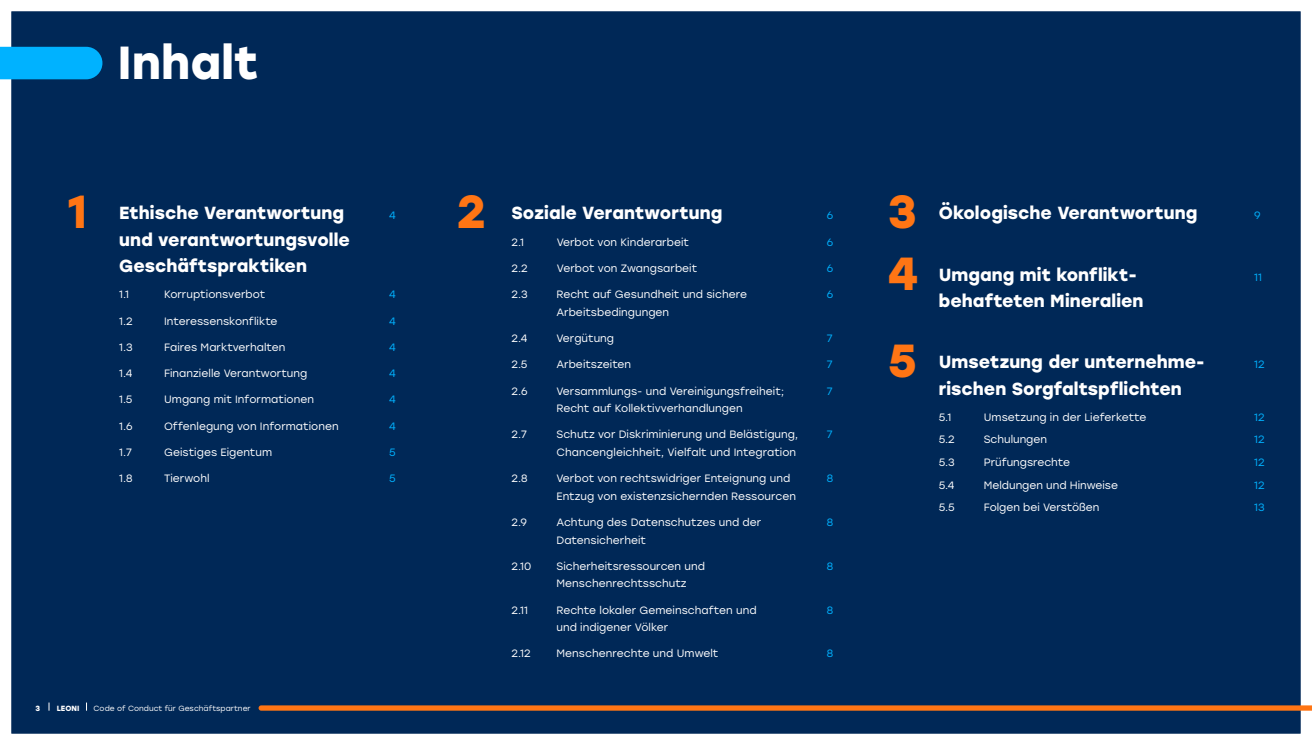
<style>
.page{position:relative;width:1312px;height:745px;background:#fff}
.page>*{position:absolute;margin:0;border:0;box-sizing:border-box;transform-origin:0 0}
.Vorwort_Inhalt{font:700 46.25px "Stolzl";letter-spacing:.005em;color:#fff}
.Vorwort_Inhalt-2{font:700 46.25px "Stolzl";color:#ff7514}
.Vorwort_Inhalt-3{font:700 17.5px "Stolzl";letter-spacing:.005em;color:#fff}
.Vorwort_Inhalt-4{font:10.62px "Stolzl";letter-spacing:.005em;color:#fff}
.Vorwort_Inhalt-5{font:10.62px "Stolzl";color:#00b2ff}
.Seitenzahl{font:7.5px "Stolzl";letter-spacing:.005em;color:#fff}
.Seitenzahl-2{font:700 7.5px "Stolzl";letter-spacing:.005em;color:#fff}
</style>
<div class="page">
<div style="left:0;top:0;width:1311px;height:744px;background:#002857"></div>
<div style="left:0;top:0;width:1311px;height:744px;border:11px solid #fff"></div>
<div style="left:0;top:47px;width:102px;height:32px;background:#00b2ff"></div>
<svg style="left:258px;top:705px;width:1053px;height:5px;background:#ea6e19"></svg>
<p class="Vorwort_Inhalt" style="left:118px;top:30px;width:143px">Inhalt</p>
<p class="Vorwort_Inhalt-2" style="left:68px;top:178px;width:21px">1</p>
<p class="Vorwort_Inhalt-2" style="left:457px;top:178px;width:30px">2</p>
<p class="Vorwort_Inhalt-2" style="left:887px;top:178px;width:30px">3</p>
<p class="Vorwort_Inhalt-2" style="left:887px;top:240px;width:32px">4</p>
<p class="Vorwort_Inhalt-3" style="left:119px;top:200px;width:226px">Ethische Verantwortung</p>
<p class="Vorwort_Inhalt-5" style="left:389px;top:208px;width:8px">4</p>
<p class="Vorwort_Inhalt-3" style="left:119px;top:227px;width:232px">und verantwortungsvolle</p>
<p class="Vorwort_Inhalt-3" style="left:119px;top:253px;width:189px">Geschäftspraktiken</p>
<p class="Vorwort_Inhalt-4" style="left:119px;top:287px;width:12px">1.1</p>
<p class="Vorwort_Inhalt-4" style="left:164px;top:287px;width:103px">Korruptionsverbot</p>
<p class="Vorwort_Inhalt-5" style="left:389px;top:287px;width:8px">4</p>
<p class="Vorwort_Inhalt-4" style="left:119px;top:313px;width:15px">1.2</p>
<p class="Vorwort_Inhalt-4" style="left:164px;top:313px;width:115px">Interessenskonflikte</p>
<p class="Vorwort_Inhalt-5" style="left:389px;top:313px;width:8px">4</p>
<p class="Vorwort_Inhalt-4" style="left:119px;top:339px;width:15px">1.3</p>
<p class="Vorwort_Inhalt-4" style="left:164px;top:339px;width:123px">Faires Marktverhalten</p>
<p class="Vorwort_Inhalt-5" style="left:389px;top:339px;width:8px">4</p>
<p class="Vorwort_Inhalt-4" style="left:119px;top:366px;width:15px">1.4</p>
<p class="Vorwort_Inhalt-4" style="left:164px;top:366px;width:145px">Finanzielle Verantwortung</p>
<p class="Vorwort_Inhalt-5" style="left:389px;top:366px;width:8px">4</p>
<p class="Vorwort_Inhalt-4" style="left:119px;top:392px;width:15px">1.5</p>
<p class="Vorwort_Inhalt-4" style="left:164px;top:392px;width:151px">Umgang mit Informationen</p>
<p class="Vorwort_Inhalt-5" style="left:389px;top:392px;width:8px">4</p>
<p class="Vorwort_Inhalt-4" style="left:119px;top:418px;width:15px">1.6</p>
<p class="Vorwort_Inhalt-4" style="left:164px;top:418px;width:176px">Offenlegung von Informationen</p>
<p class="Vorwort_Inhalt-5" style="left:389px;top:418px;width:8px">4</p>
<p class="Vorwort_Inhalt-4" style="left:119px;top:444px;width:14px">1.7</p>
<p class="Vorwort_Inhalt-4" style="left:164px;top:444px;width:109px">Geistiges Eigentum</p>
<p class="Vorwort_Inhalt-5" style="left:389px;top:444px;width:8px">5</p>
<p class="Vorwort_Inhalt-4" style="left:119px;top:471px;width:15px">1.8</p>
<p class="Vorwort_Inhalt-4" style="left:164px;top:471px;width:47px">Tierwohl</p>
<p class="Vorwort_Inhalt-5" style="left:389px;top:471px;width:8px">5</p>
<p class="Vorwort_Inhalt-3" style="left:511px;top:200px;width:212px">Soziale Verantwortung</p>
<p class="Vorwort_Inhalt-5" style="left:826px;top:208px;width:8px">6</p>
<p class="Vorwort_Inhalt-4" style="left:511px;top:234px;width:14px">2.1</p>
<p class="Vorwort_Inhalt-4" style="left:556px;top:234px;width:134px">Verbot von Kinderarbeit</p>
<p class="Vorwort_Inhalt-5" style="left:826px;top:234px;width:8px">6</p>
<p class="Vorwort_Inhalt-4" style="left:511px;top:261px;width:18px">2.2</p>
<p class="Vorwort_Inhalt-4" style="left:557px;top:261px;width:142px">Verbot von Zwangsarbeit</p>
<p class="Vorwort_Inhalt-5" style="left:826px;top:261px;width:8px">6</p>
<p class="Vorwort_Inhalt-4" style="left:511px;top:287px;width:18px">2.3</p>
<p class="Vorwort_Inhalt-4" style="left:556px;top:287px;width:192px">Recht auf Gesundheit und sichere</p>
<p class="Vorwort_Inhalt-5" style="left:826px;top:287px;width:8px">6</p>
<p class="Vorwort_Inhalt-4" style="left:556px;top:304px;width:114px">Arbeitsbedingungen</p>
<p class="Vorwort_Inhalt-4" style="left:511px;top:331px;width:18px">2.4</p>
<p class="Vorwort_Inhalt-4" style="left:556px;top:331px;width:59px">Vergütung</p>
<p class="Vorwort_Inhalt-5" style="left:826px;top:331px;width:7px">7</p>
<p class="Vorwort_Inhalt-4" style="left:511px;top:357px;width:17px">2.5</p>
<p class="Vorwort_Inhalt-4" style="left:556px;top:357px;width:76px">Arbeitszeiten</p>
<p class="Vorwort_Inhalt-5" style="left:826px;top:357px;width:7px">7</p>
<p class="Vorwort_Inhalt-4" style="left:511px;top:383px;width:18px">2.6</p>
<p class="Vorwort_Inhalt-4" style="left:556px;top:383px;width:229px">Versammlungs- und Vereinigungsfreiheit;</p>
<p class="Vorwort_Inhalt-5" style="left:826px;top:383px;width:7px">7</p>
<p class="Vorwort_Inhalt-4" style="left:556px;top:401px;width:188px">Recht auf Kollektivverhandlungen</p>
<p class="Vorwort_Inhalt-4" style="left:511px;top:427px;width:17px">2.7</p>
<p class="Vorwort_Inhalt-4" style="left:556px;top:427px;width:243px">Schutz vor Diskriminierung und Belästigung,</p>
<p class="Vorwort_Inhalt-5" style="left:826px;top:427px;width:7px">7</p>
<p class="Vorwort_Inhalt-4" style="left:556px;top:444px;width:241px">Chancengleichheit, Vielfalt und Integration</p>
<p class="Vorwort_Inhalt-4" style="left:511px;top:471px;width:18px">2.8</p>
<p class="Vorwort_Inhalt-4" style="left:556px;top:471px;width:235px">Verbot von rechtswidriger Enteignung und</p>
<p class="Vorwort_Inhalt-5" style="left:826px;top:471px;width:8px">8</p>
<p class="Vorwort_Inhalt-4" style="left:556px;top:488px;width:241px">Entzug von existenzsichernden Ressourcen</p>
<p class="Vorwort_Inhalt-4" style="left:511px;top:514px;width:17px">2.9</p>
<p class="Vorwort_Inhalt-4" style="left:556px;top:514px;width:206px">Achtung des Datenschutzes und der</p>
<p class="Vorwort_Inhalt-5" style="left:826px;top:514px;width:8px">8</p>
<p class="Vorwort_Inhalt-4" style="left:556px;top:532px;width:91px">Datensicherheit</p>
<p class="Vorwort_Inhalt-4" style="left:511px;top:558px;width:21px">2.10</p>
<p class="Vorwort_Inhalt-4" style="left:556px;top:558px;width:150px">Sicherheitsressourcen und</p>
<p class="Vorwort_Inhalt-5" style="left:826px;top:558px;width:8px">8</p>
<p class="Vorwort_Inhalt-4" style="left:556px;top:576px;width:132px">Menschenrechtsschutz</p>
<p class="Vorwort_Inhalt-4" style="left:511px;top:602px;width:18px">2.11</p>
<p class="Vorwort_Inhalt-4" style="left:556px;top:602px;width:201px">Rechte lokaler Gemeinschaften und</p>
<p class="Vorwort_Inhalt-5" style="left:826px;top:602px;width:8px">8</p>
<p class="Vorwort_Inhalt-4" style="left:556px;top:619px;width:113px">und indigener Völker</p>
<p class="Vorwort_Inhalt-4" style="left:511px;top:646px;width:21px">2.12</p>
<p class="Vorwort_Inhalt-4" style="left:556px;top:646px;width:163px">Menschenrechte und Umwelt</p>
<p class="Vorwort_Inhalt-5" style="left:826px;top:646px;width:8px">8</p>
<p class="Vorwort_Inhalt-2" style="left:887px;top:327px;width:30px">5</p>
<p class="Seitenzahl-2" style="left:35px;top:702px;width:6px">3</p>
<p class="Seitenzahl-2" style="left:57px;top:702px;width:24px">LEONI</p>
<p class="Seitenzahl" style="left:94px;top:702px;width:158px">Code of Conduct für Geschäftspartner</p>
<p class="Vorwort_Inhalt-3" style="left:938px;top:200px;width:260px">Ökologische Verantwortung</p>
<p class="Vorwort_Inhalt-5" style="left:1253px;top:208px;width:8px">9</p>
<p class="Vorwort_Inhalt-3" style="left:938px;top:262px;width:200px">Umgang mit konflikt-</p>
<p class="Vorwort_Inhalt-5" style="left:1253px;top:269px;width:9px">11</p>
<p class="Vorwort_Inhalt-3" style="left:938px;top:288px;width:206px">behafteten Mineralien</p>
<p class="Vorwort_Inhalt-3" style="left:938px;top:349px;width:267px">Umsetzung der unternehme-</p>
<p class="Vorwort_Inhalt-5" style="left:1253px;top:357px;width:12px">12</p>
<p class="Vorwort_Inhalt-3" style="left:938px;top:375px;width:244px">rischen Sorgfaltspflichten</p>
<p class="Vorwort_Inhalt-4" style="left:938px;top:409px;width:14px">5.1</p>
<p class="Vorwort_Inhalt-4" style="left:983px;top:409px;width:164px">Umsetzung in der Lieferkette</p>
<p class="Vorwort_Inhalt-5" style="left:1253px;top:409px;width:12px">12</p>
<p class="Vorwort_Inhalt-4" style="left:938px;top:432px;width:18px">5.2</p>
<p class="Vorwort_Inhalt-4" style="left:983px;top:432px;width:65px">Schulungen</p>
<p class="Vorwort_Inhalt-5" style="left:1253px;top:432px;width:12px">12</p>
<p class="Vorwort_Inhalt-4" style="left:938px;top:454px;width:17px">5.3</p>
<p class="Vorwort_Inhalt-4" style="left:983px;top:454px;width:88px">Prüfungsrechte</p>
<p class="Vorwort_Inhalt-5" style="left:1253px;top:454px;width:12px">12</p>
<p class="Vorwort_Inhalt-4" style="left:938px;top:477px;width:17px">5.4</p>
<p class="Vorwort_Inhalt-4" style="left:983px;top:477px;width:136px">Meldungen und Hinweise</p>
<p class="Vorwort_Inhalt-5" style="left:1253px;top:477px;width:12px">12</p>
<p class="Vorwort_Inhalt-4" style="left:938px;top:499px;width:17px">5.5</p>
<p class="Vorwort_Inhalt-4" style="left:983px;top:499px;width:117px">Folgen bei Verstößen</p>
<p class="Vorwort_Inhalt-5" style="left:1253px;top:499px;width:12px">13</p>
</div>
